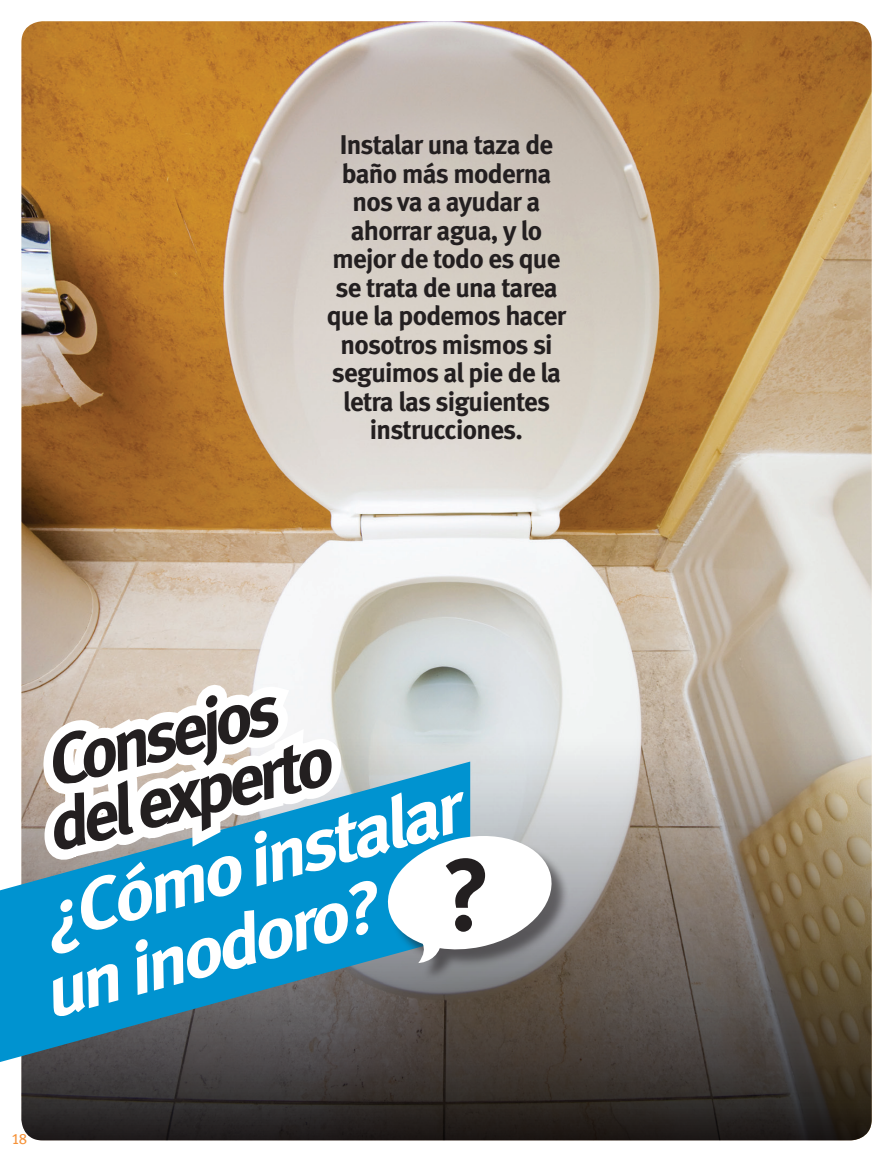
<style>
.page{position:relative;width:893px;height:1170px;background:#fff}
.page>*{position:absolute;margin:0;border:0;box-sizing:border-box;transform-origin:0 0}
.t1{font:102.45px "Meta Bold LF";color:#231f20}
.t2{font:italic 71.4px/73.8px "Meta Bold LF";color:#fff;scale:1.06 1}
.t3{font:italic 70.2px/62.4px "Meta Bold LF";color:#231f20}
.t4{font:27px/28.5px "Meta Bold LF";letter-spacing:-.025em;color:#231f20;text-align:center}
.t5{font:15px "Meta Book LF";color:#f69238}
</style>
<div class="page">
<img style="left:21px;top:21px;width:851px;height:1119px">
<svg style="left:21px;top:735px;width:851px;height:405px"></svg>
<svg style="left:0;top:761px;width:470px;height:300px;fill:#0093d0"></svg>
<svg style="left:27px;top:668px;width:331px;height:214px"></svg>
<div style="left:390px;top:838px;width:180px;height:143px;background:#231f20;opacity:.55"></div>
<svg style="left:382px;top:829px;width:175px;height:134px"></svg>
<p class="t4" style="left:327px;top:130px;width:241px">Instalar una taza de baño más moderna nos va a ayudar a ahorrar agua, y lo mejor de todo es que se trata de una tarea que la podemos hacer nosotros mismos si seguimos al pie de la letra las siguientes instrucciones.</p>
<h3 class="t3" style="left:23px;top:737px;width:293px;rotate:-14deg">Consejos del experto</h3>
<h2 class="t2" style="left:14px;top:886px;width:425px;rotate:-15deg">¿Cómo instalar un inodoro?</h2>
<h1 class="t1" style="left:442px;top:833px;width:50px">?</h1>
<p class="t5" style="left:11px;top:1129px;width:17px">18</p>
</div>
